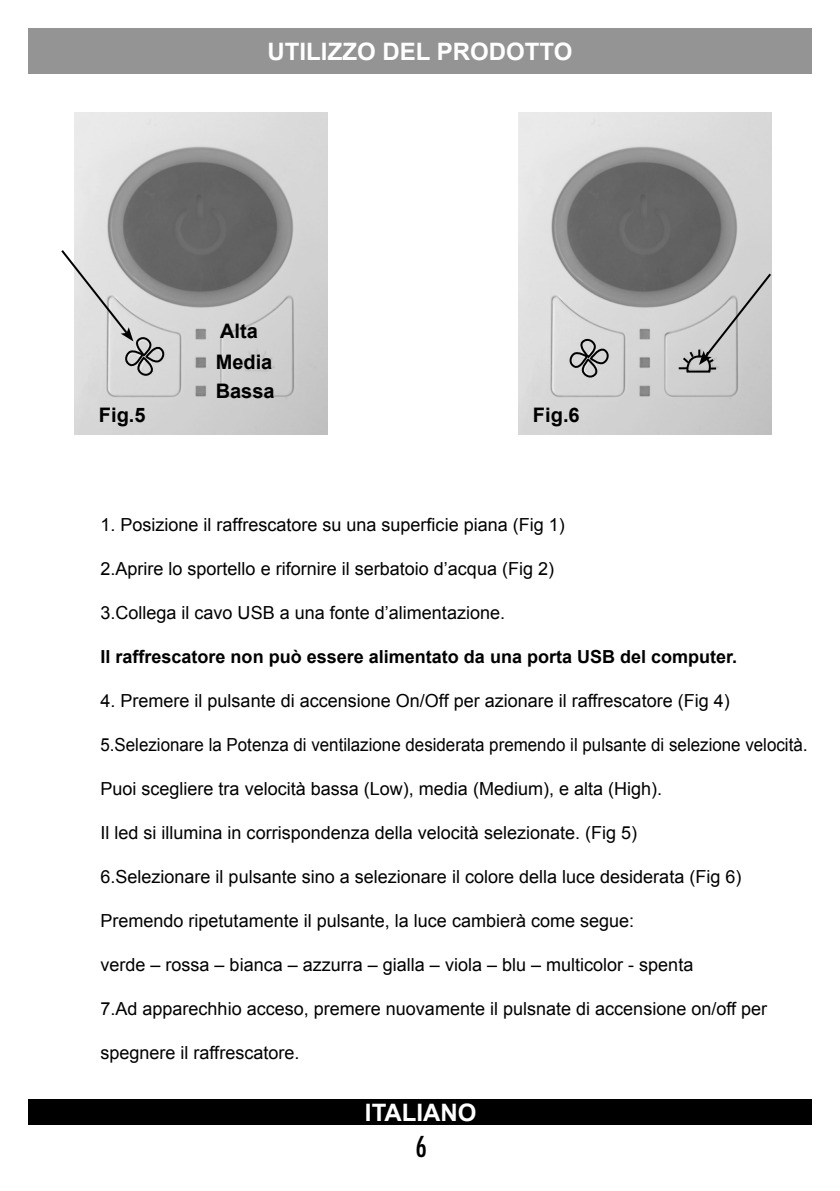
<style>
.page{position:relative;width:840px;height:1191px;background:#fff}
.page>*{position:absolute;margin:0;border:0;box-sizing:border-box;transform-origin:0 0}
.t1{font:500 condensed 28px "Futura";color:#000}
.t2{font:700 24px "Arial";color:#fff}
.t3{font:700 20px "Arial";color:#000}
.t4{font:18px "Arial";color:#000}
.t5{font:18px "Arial";color:#000;scale:.94 1}
.t6{font:700 18px "Arial";color:#000}
</style>
<div class="page">
<div style="left:28px;top:1099px;width:783px;height:25px;background:#000"></div>
<div style="left:28px;top:28px;width:783px;height:46px;background:#949494"></div>
<img style="left:74px;top:113px;width:253px;height:321px">
<img style="left:518px;top:113px;width:252px;height:321px">
<svg style="left:61px;top:248px;width:105px;height:129px;background:#cacaca"></svg>
<svg style="left:567px;top:337px;width:43px;height:42px;background:#adadad"></svg>
<svg style="left:678px;top:271px;width:94px;height:102px;background:#bdbdbd"></svg>
<p class="t2" style="left:267px;top:36px;width:306px">UTILIZZO DEL PRODOTTO</p>
<p class="t3" style="left:99px;top:402px;width:48px">Fig.5</p>
<p class="t3" style="left:220px;top:318px;width:39px">Alta</p>
<p class="t3" style="left:215px;top:349px;width:58px">Media</p>
<p class="t3" style="left:215px;top:377px;width:60px">Bassa</p>
<p class="t3" style="left:532px;top:402px;width:48px">Fig.6</p>
<p class="t4" style="left:100px;top:512px;width:465px">1. Posizione il raffrescatore su una superficie piana (Fig 1)</p>
<p class="t4" style="left:100px;top:556px;width:455px">2.Aprire lo sportello e rifornire il serbatoio d’acqua (Fig 2)</p>
<p class="t4" style="left:100px;top:600px;width:406px">3.Collega il cavo USB a una fonte d’alimentazione.</p>
<p class="t6" style="left:100px;top:644px;width:638px">Il raffrescatore non può essere alimentato da una porta USB del computer.</p>
<p class="t4" style="left:100px;top:688px;width:630px">4. Premere il pulsante di accensione On/Off per azionare il raffrescatore (Fig 4)</p>
<p class="t5" style="left:100px;top:732px;width:753px">5.Selezionare la Potenza di ventilazione desiderata premendo il pulsante di selezione velocità.</p>
<p class="t4" style="left:100px;top:776px;width:563px">Puoi scegliere tra velocità bassa (Low), media (Medium), e alta (High).</p>
<p class="t4" style="left:100px;top:820px;width:538px">Il led si illumina in corrispondenza della velocità selezionate. (Fig 5)</p>
<p class="t4" style="left:100px;top:864px;width:642px">6.Selezionare il pulsante sino a selezionare il colore della luce desiderata (Fig 6)</p>
<p class="t4" style="left:100px;top:908px;width:535px">Premendo ripetutamente il pulsante, la luce cambierà come segue:</p>
<p class="t4" style="left:100px;top:952px;width:594px">verde – rossa – bianca – azzurra – gialla – viola – blu – multicolor - spenta</p>
<p class="t4" style="left:100px;top:996px;width:668px">7.Ad apparechhio acceso, premere nuovamente il pulsnate di accensione on/off per</p>
<p class="t4" style="left:100px;top:1040px;width:200px">spegnere il raffrescatore.</p>
<h2 class="t2" style="left:365px;top:1096px;width:113px">ITALIANO</h2>
<h1 class="t1" style="left:415px;top:1128px;width:13px">6</h1>
</div>
